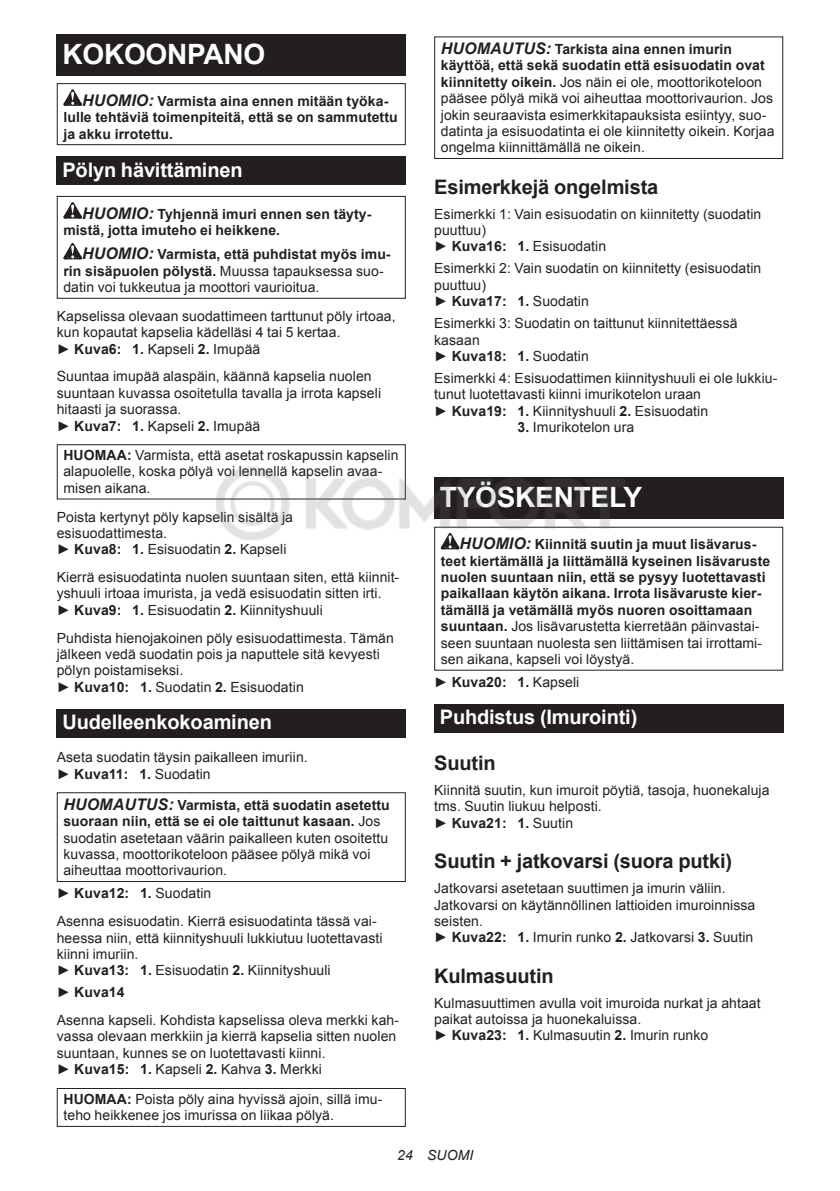
<style>
.page{position:relative;width:840px;height:1191px;background:#fff}
.page>*{position:absolute;margin:0;border:0;box-sizing:border-box;transform-origin:0 0}
.t1{font:700 28px "Arial";letter-spacing:-.01em;color:#fff}
.t2{font:700 20px "Arial";letter-spacing:-.01em;color:#231f20}
.t3{font:700 20px "Arial";letter-spacing:-.01em;color:#fff}
.t4{font:14px/16.4px "Arial";letter-spacing:.005em;color:#231f20}
.t5{font:700 14px/16.4px "Arial";letter-spacing:.005em;color:#231f20}
.t6{font:italic 14px "Arial";letter-spacing:.005em;color:#231f20}
.s1{font-style:italic;font-size:16px}
.s2{font-weight:700;font-style:italic;font-size:16px}
.s3{font-weight:700}
.s4{font-weight:400}
</style>
<div class="page">
<div style="left:57px;top:34px;width:348px;height:41px;background:#231f20"></div>
<svg style="left:63px;top:89px;width:19px;height:17px"></svg>
<div style="left:57px;top:83px;width:348px;height:62px;border:1px solid #231f20"></div>
<div style="left:57px;top:156px;width:348px;height:29px;background:#231f20"></div>
<svg style="left:63px;top:202px;width:19px;height:16px"></svg>
<svg style="left:63px;top:243px;width:19px;height:16px"></svg>
<div style="left:57px;top:196px;width:348px;height:103px;border:1px solid #231f20"></div>
<div style="left:57px;top:444px;width:348px;height:55px;border:1px solid #231f20"></div>
<div style="left:57px;top:708px;width:348px;height:29px;background:#231f20"></div>
<div style="left:57px;top:792px;width:348px;height:90px;border:1px solid #231f20"></div>
<div style="left:57px;top:1088px;width:348px;height:38px;border:1px solid #231f20"></div>
<div style="left:434px;top:36px;width:348px;height:123px;border:1px solid #231f20"></div>
<div style="left:434px;top:477px;width:348px;height:41px;background:#231f20"></div>
<div style="left:434px;top:704px;width:348px;height:28px;background:#231f20"></div>
<img style="left:210px;top:457px;width:419px;height:92px">
<h1 class="t1" style="left:62px;top:43px;width:204px">KOKOONPANO</h1>
<p class="t5" style="left:63px;top:94px;width:335px;text-indent:19px"><span class="s1">HUOMIO:</span> Varmista aina ennen mitään työka&shy;lulle tehtäviä toimenpiteitä, että se on sammutettu ja akku irrotettu.</p>
<h2 class="t3" style="left:62px;top:161px;width:182px">Pölyn hävittäminen</h2>
<p class="t5" style="left:63px;top:206px;width:309px;text-indent:19px"><span class="s1">HUOMIO:</span> Tyhjennä imuri ennen sen täyty&shy;mistä, jotta imuteho ei heikkene.</p>
<p class="t4" style="left:63px;top:246px;width:328px;text-indent:19px"><span class="s2">HUOMIO:</span> <span class="s3">Varmista, että puhdistat myös imu&shy;rin sisäpuolen pölystä.</span> Muussa tapauksessa suo&shy;datin voi tukkeutua ja moottori vaurioitua.</p>
<p class="t4" style="left:57px;top:309px;width:340px">Kapselissa olevaan suodattimeen tarttunut pöly irtoaa, kun kopautat kapselia kädelläsi 4 tai 5 kertaa.<br>► <span class="s3">Kuva6: 1.</span> Kapseli <span class="s3">2.</span> Imupää</p>
<p class="t4" style="left:57px;top:368px;width:326px">Suuntaa imupää alaspäin, käännä kapselia nuolen suuntaan kuvassa osoitetulla tavalla ja irrota kapseli hitaasti ja suorassa.<br>► <span class="s3">Kuva7: 1.</span> Kapseli <span class="s3">2.</span> Imupää</p>
<p class="t4" style="left:63px;top:448px;width:336px"><span class="s3">HUOMAA:</span> Varmista, että asetat roskapussin kapselin alapuolelle, koska pölyä voi lennellä kapselin avaa&shy;misen aikana.</p>
<p class="t4" style="left:57px;top:508px;width:238px">Poista kertynyt pöly kapselin sisältä ja esisuodattimesta.<br>► <span class="s3">Kuva8: 1.</span> Esisuodatin <span class="s3">2.</span> Kapseli</p>
<p class="t4" style="left:57px;top:570px;width:344px">Kierrä esisuodatinta nuolen suuntaan siten, että kiinnit&shy;yshuuli irtoaa imurista, ja vedä esisuodatin sitten irti.<br>► <span class="s3">Kuva9: 1.</span> Esisuodatin <span class="s3">2.</span> Kiinnityshuuli</p>
<p class="t4" style="left:57px;top:629px;width:338px">Puhdista hienojakoinen pöly esisuodattimesta. Tämän jälkeen vedä suodatin pois ja naputtele sitä kevyesti pölyn poistamiseksi.<br>► <span class="s3">Kuva10: 1.</span> Suodatin <span class="s3">2.</span> Esisuodatin</p>
<h2 class="t3" style="left:62px;top:713px;width:211px">Uudelleenkokoaminen</h2>
<p class="t4" style="left:57px;top:750px;width:252px">Aseta suodatin täysin paikalleen imuriin. ► <span class="s3">Kuva11: 1.</span> Suodatin</p>
<p class="t4" style="left:63px;top:798px;width:327px"><span class="s2">HUOMAUTUS:</span> <span class="s3">Varmista, että suodatin asetettu suoraan niin, että se ei ole taittunut kasaan.</span> Jos suodatin asetetaan väärin paikalleen kuten osoitettu kuvassa, moottorikoteloon pääsee pölyä mikä voi aiheuttaa moottorivaurion.</p>
<p class="t4" style="left:57px;top:879px;width:321px;line-height:27.8px">► <span class="s3">Kuva12: 1.</span> Suodatin<br>Asenna esisuodatin. Kierrä esisuodatinta tässä vai-</p>
<p class="t4" style="left:57px;top:930px;width:327px">heessa niin, että kiinnityshuuli lukkiutuu luotettavasti kiinni imuriin.<br>► <span class="s3">Kuva13: 1.</span> Esisuodatin <span class="s3">2.</span> Kiinnityshuuli</p>
<p class="t4" style="left:57px;top:978px;width:343px;line-height:27.8px">► <span class="s3">Kuva14<br></span>Asenna kapseli. Kohdista kapselissa oleva merkki kah-</p>
<p class="t4" style="left:57px;top:1028px;width:341px">vassa olevaan merkkiin ja kierrä kapselia sitten nuolen suuntaan, kunnes se on luotettavasti kiinni.<br>► <span class="s3">Kuva15: 1.</span> Kapseli <span class="s3">2.</span> Kahva <span class="s3">3.</span> Merkki</p>
<p class="t4" style="left:63px;top:1090px;width:320px"><span class="s3">HUOMAA:</span> Poista pöly aina hyvissä ajoin, sillä imu&shy;teho heikkenee jos imurissa on liikaa pölyä.</p>
<p class="t4" style="left:440px;top:42px;width:335px"><span class="s2">HUOMAUTUS:</span> <span class="s3">Tarkista aina ennen imurin käyttöä, että sekä suodatin että esisuodatin ovat kiinnitetty oikein.</span> Jos näin ei ole, moottorikoteloon pääsee pölyä mikä voi aiheuttaa moottorivaurion. Jos jokin seuraavista esimerkkitapauksista esiintyy, suo&shy;datinta ja esisuodatinta ei ole kiinnitetty oikein. Korjaa ongelma kiinnittämällä ne oikein.</p>
<h2 class="t2" style="left:434px;top:173px;width:225px">Esimerkkejä ongelmista</h2>
<p class="t4" style="left:434px;top:206px;width:328px">Esimerkki 1: Vain esisuodatin on kiinnitetty (suodatin puuttuu)<br>► <span class="s3">Kuva16: 1.</span> Esisuodatin</p>
<p class="t4" style="left:434px;top:260px;width:328px">Esimerkki 2: Vain suodatin on kiinnitetty (esisuodatin puuttuu)<br>► <span class="s3">Kuva17: 1.</span> Suodatin</p>
<p class="t4" style="left:434px;top:315px;width:305px">Esimerkki 3: Suodatin on taittunut kiinnitettäessä kasaan<br>► <span class="s3">Kuva18: 1.</span> Suodatin</p>
<p class="t4" style="left:434px;top:370px;width:344px">Esimerkki 4: Esisuodattimen kiinnityshuuli ei ole lukkiu&shy;tunut luotettavasti kiinni imurikotelon uraan<br>► <span class="s3">Kuva19: 1.</span> Kiinnityshuuli <span class="s3">2.</span> Esisuodatin</p>
<p class="t4" style="left:517px;top:420px;width:118px"><span class="s3">3.</span> Imurikotelon ura</p>
<h1 class="t1" style="left:439px;top:486px;width:204px">TYÖSKENTELY</h1>
<p class="t5" style="left:440px;top:536px;width:330px;text-indent:19px"><span class="s1">HUOMIO:</span> Kiinnitä suutin ja muut lisävarus&shy;teet kiertämällä ja liittämällä kyseinen lisävaruste nuolen suuntaan niin, että se pysyy luotettavasti paikallaan käytön aikana. Irrota lisävaruste kier&shy;tämällä ja vetämällä myös nuoren osoittamaan suuntaan. <span class="s4">Jos lisävarustetta kierretään päinvastai&shy;seen suuntaan nuolesta sen liittämisen tai irrottami&shy;sen aikana, kapseli voi löystyä.</span></p>
<p class="t5" style="left:434px;top:675px;width:147px"><span class="s4">►</span> Kuva20: 1. <span class="s4">Kapseli</span></p>
<h2 class="t3" style="left:439px;top:709px;width:199px">Puhdistus (Imurointi)</h2>
<h2 class="t2" style="left:434px;top:755px;width:63px">Suutin</h2>
<p class="t4" style="left:434px;top:782px;width:337px">Kiinnitä suutin, kun imuroit pöytiä, tasoja, huonekaluja tms. Suutin liukuu helposti.<br>► <span class="s3">Kuva21: 1.</span> Suutin</p>
<h2 class="t2" style="left:434px;top:848px;width:299px">Suutin + jatkovarsi (suora putki)</h2>
<p class="t4" style="left:434px;top:880px;width:322px">Jatkovarsi asetetaan suuttimen ja imurin väliin.<br>Jatkovarsi on käytännöllinen lattioiden imuroinnissa seisten.<br>► <span class="s3">Kuva22: 1.</span> Imurin runko <span class="s3">2.</span> Jatkovarsi <span class="s3">3.</span> Suutin</p>
<h2 class="t2" style="left:434px;top:967px;width:121px">Kulmasuutin</h2>
<p class="t4" style="left:434px;top:994px;width:328px">Kulmasuuttimen avulla voit imuroida nurkat ja ahtaat paikat autoissa ja huonekaluissa.<br>► <span class="s3">Kuva23: 1.</span> Kulmasuutin <span class="s3">2.</span> Imurin runko</p>
<p class="t6" style="left:397px;top:1147px;width:78px">24 SUOMI</p>
</div>
